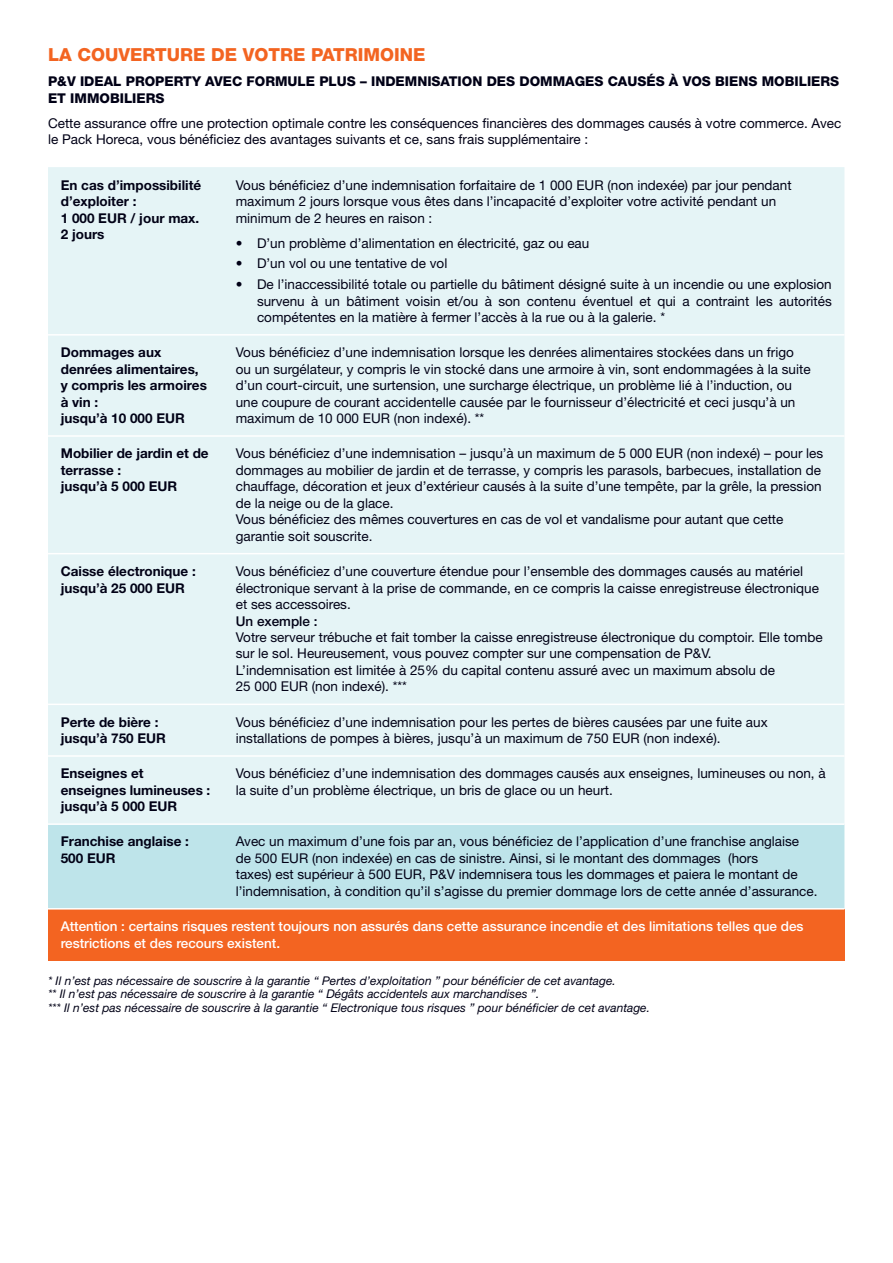
<style>
.page{position:relative;width:893px;height:1263px;background:#fff}
.page>*{position:absolute;margin:0;border:0;box-sizing:border-box;transform-origin:0 0}
.t1{font:800 18px "Helvetica Neue LT Std";color:#f36421}
.t2{font:13.5px/16.5px "Helvetica Neue LT Std";color:#010116}
.t3{font:700 13.5px/16.5px "Helvetica Neue LT Std";color:#010116}
.t4{font:500 13.5px/16.5px "Helvetica Neue LT Std";color:#fff}
.t5{font:800 13.5px/16.5px "Helvetica Neue LT Std";color:#010116}
.t6{font:500 13.5px "Helvetica Neue LT Std";color:#010116}
.t7{font:italic 12px/13.5px "Helvetica Neue LT Std";color:#010116}
</style>
<div class="page">
<div style="left:48px;top:167px;width:796px;height:656px;background:#e5f4f6"></div>
<div style="left:48px;top:825px;width:796px;height:83px;background:#bee4ea"></div>
<div style="left:48px;top:909px;width:796px;height:51px;background:#f36421"></div>
<hr style="left:48px;top:703px;width:175px;height:2px;background:#fff">
<hr style="left:223px;top:703px;width:621px;height:2px;background:#fff">
<hr style="left:48px;top:755px;width:175px;height:2px;background:#fff">
<hr style="left:223px;top:755px;width:621px;height:2px;background:#fff">
<hr style="left:48px;top:334px;width:175px;height:2px;background:#fff">
<hr style="left:223px;top:334px;width:621px;height:2px;background:#fff">
<hr style="left:48px;top:435px;width:175px;height:2px;background:#fff">
<hr style="left:223px;top:435px;width:621px;height:2px;background:#fff">
<hr style="left:48px;top:553px;width:175px;height:1px;background:#fff">
<hr style="left:223px;top:553px;width:621px;height:1px;background:#fff">
<h1 class="t1" style="left:48px;top:44px;width:379px">LA COUVERTURE DE VOTRE PATRIMOINE</h1>
<p class="t5" style="left:48px;top:73px;width:793px">P&amp;V IDEAL PROPERTY AVEC FORMULE PLUS – INDEMNISATION DES DOMMAGES CAUSÉS À VOS BIENS MOBILIERS<br>ET IMMOBILIERS</p>
<p class="t2" style="left:48px;top:114px;width:795px">Cette assurance offre une protection optimale contre les conséquences financières des dommages causés à votre commerce. Avec le Pack Horeca, vous bénéficiez des avantages suivants et ce, sans frais supplémentaire :</p>
<p class="t3" style="left:61px;top:176px;width:142px">En cas d’impossibilité d’exploiter :<br>1 000 EUR / jour max.<br>2 jours</p>
<p class="t2" style="left:236px;top:176px;width:557px">Vous bénéficiez d’une indemnisation forfaitaire de 1 000 EUR (non indexée) par jour pendant maximum 2 jours lorsque vous êtes dans l’incapacité d’exploiter votre activité pendant un minimum de 2 heures en raison :</p>
<p class="t2" style="left:236px;top:234px;width:355px">• D’un problème d’alimentation en électricité, gaz ou eau</p>
<p class="t2" style="left:236px;top:255px;width:213px">• D’un vol ou une tentative de vol</p>
<p class="t2" style="left:257px;top:276px;width:576px;text-align:justify;text-indent:-21px">• De l’inaccessibilité totale ou partielle du bâtiment désigné suite à un incendie ou une explosion survenu à un bâtiment voisin et/ou à son contenu éventuel et qui a contraint les autorités compétentes en la matière à fermer l’accès à la rue ou à la galerie. *</p>
<p class="t3" style="left:61px;top:344px;width:148px">Dommages aux denrées alimentaires, y compris les armoires à vin :<br>jusqu’à 10 000 EUR</p>
<p class="t2" style="left:236px;top:344px;width:576px">Vous bénéficiez d’une indemnisation lorsque les denrées alimentaires stockées dans un frigo ou un surgélateur, y compris le vin stocké dans une armoire à vin, sont endommagées à la suite d’un court-circuit, une surtension, une surcharge électrique, un problème lié à l’induction, ou une coupure de courant accidentelle causée par le fournisseur d’électricité et ceci jusqu’à un maximum de 10 000 EUR (non indexé). **</p>
<p class="t3" style="left:61px;top:445px;width:149px">Mobilier de jardin et de terrasse :<br>jusqu’à 5 000 EUR</p>
<p class="t2" style="left:236px;top:445px;width:589px">Vous bénéficiez d’une indemnisation – jusqu’à un maximum de 5 000 EUR (non indexé) – pour les dommages au mobilier de jardin et de terrasse, y compris les parasols, barbecues, installation de chauffage, décoration et jeux d’extérieur causés à la suite d’une tempête, par la grêle, la pression de la neige ou de la glace.<br>Vous bénéficiez des mêmes couvertures en cas de vol et vandalisme pour autant que cette garantie soit souscrite.</p>
<p class="t3" style="left:61px;top:563px;width:136px">Caisse électronique : jusqu’à 25 000 EUR</p>
<p class="t2" style="left:236px;top:563px;width:585px">Vous bénéficiez d’une couverture étendue pour l’ensemble des dommages causés au matériel électronique servant à la prise de commande, en ce compris la caisse enregistreuse électronique et ses accessoires.</p>
<p class="t6" style="left:236px;top:613px;width:83px">Un exemple :</p>
<p class="t2" style="left:236px;top:629px;width:588px">Votre serveur trébuche et fait tomber la caisse enregistreuse électronique du comptoir. Elle tombe sur le sol. Heureusement, vous pouvez compter sur une compensation de P&amp;V.<br>L’indemnisation est limitée à 25% du capital contenu assuré avec un maximum absolu de<br>25 000 EUR (non indexé). ***</p>
<p class="t3" style="left:61px;top:713px;width:107px">Perte de bière : jusqu’à 750 EUR</p>
<p class="t2" style="left:236px;top:713px;width:533px">Vous bénéficiez d’une indemnisation pour les pertes de bières causées par une fuite aux installations de pompes à bières, jusqu’à un maximum de 750 EUR (non indexé).</p>
<p class="t3" style="left:61px;top:765px;width:151px">Enseignes et enseignes lumineuses : jusqu’à 5 000 EUR</p>
<p class="t2" style="left:236px;top:765px;width:591px">Vous bénéficiez d’une indemnisation des dommages causés aux enseignes, lumineuses ou non, à la suite d’un problème électrique, un bris de glace ou un heurt.</p>
<p class="t3" style="left:61px;top:833px;width:130px">Franchise anglaise :<br>500 EUR</p>
<p class="t2" style="left:236px;top:833px;width:583px">Avec un maximum d’une fois par an, vous bénéficiez de l’application d’une franchise anglaise de 500 EUR (non indexée) en cas de sinistre. Ainsi, si le montant des dommages (hors<br>taxes) est supérieur à 500 EUR, P&amp;V indemnisera tous les dommages et paiera le montant de l’indemnisation, à condition qu’il s’agisse du premier dommage lors de cette année d’assurance.</p>
<p class="t4" style="left:61px;top:918px;width:744px">Attention : certains risques restent toujours non assurés dans cette assurance incendie et des limitations telles que des restrictions et des recours existent.</p>
<p class="t7" style="left:48px;top:974px;width:604px">* Il n’est pas nécessaire de souscrire à la garantie “ Pertes d’exploitation ” pour bénéficier de cet avantage.<br>** Il n’est pas nécessaire de souscrire à la garantie “ Dégâts accidentels aux marchandises ”.<br>*** Il n’est pas nécessaire de souscrire à la garantie “ Electronique tous risques ” pour bénéficier de cet avantage.</p>
</div>
